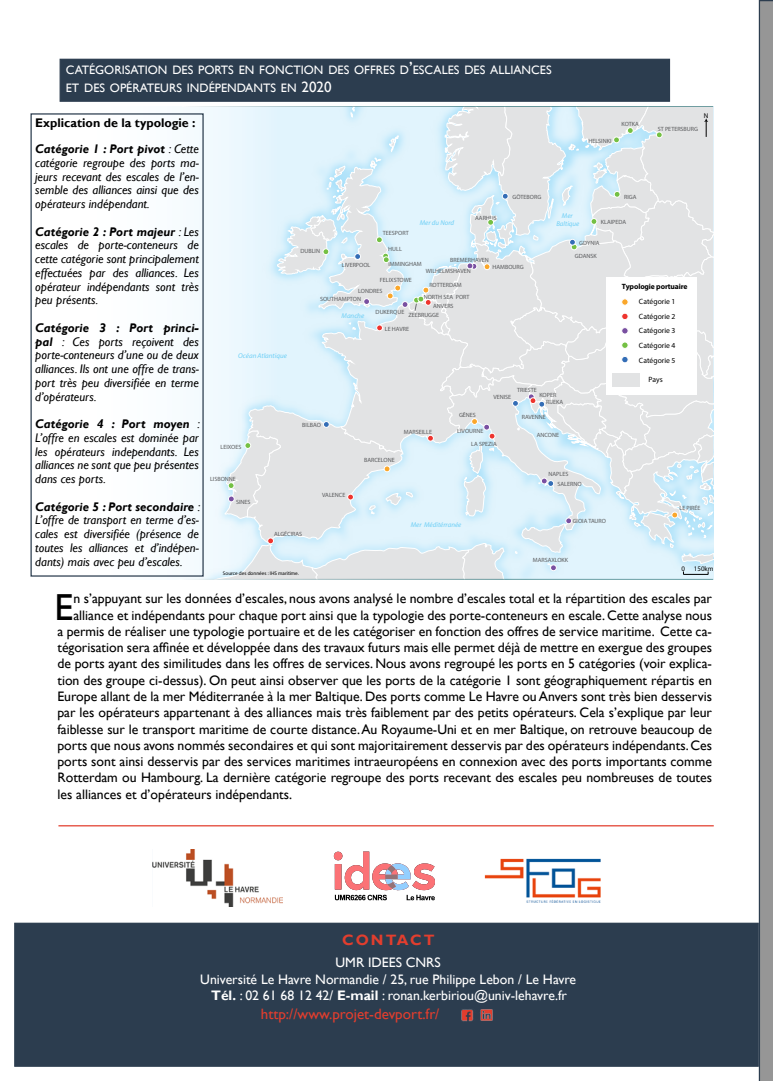
<style>
.page{position:relative;width:773px;height:1081px;background:#fff}
.page>*{position:absolute;margin:0;border:0;box-sizing:border-box;transform-origin:0 0}
.t1{font:37.62px "Gill Sans";color:#000}
.t2{font:15px "Gill Sans";color:#e23e2e}
.t3{font:700 15px "Gill Sans";letter-spacing:.14em;color:#e23e2e}
.t4{font:13.75px "Gill Sans";color:#000}
.t5{font:13.75px/16.5px "Gill Sans";color:#fff;text-align:center}
.t6{font:italic 12.5px/13.8px "Gill Sans";color:#000;text-align:justify}
.t7{font:700 12.5px/26.2px "Gill Sans";color:#000}
.t8{font:12.25px/17.5px "Gill Sans";color:#fff}
.t9{font:7.62px/14.8px "Myriad Pro";color:#000;text-align:justify}
.t10{font:700 7.62px "Myriad Pro";letter-spacing:-.015em;color:#000}
.t11{font:italic 7px/8.1px "Myriad Pro";color:#6dcff6;text-align:center}
.t12{font:7px "Myriad Pro";color:#000}
.t13{font:6.12px/6.5px "Myriad Pro";color:#58595b}
.t14{font:5.25px "Myriad Pro";color:#000}
.s1{font-size:17.5px}
.s2{font-size:15px}
.s3{font-style:italic}
.s4{font-weight:400;font-style:italic}
.s5{font-weight:700}
</style>
<div class="page">
<svg style="left:334px;top:851px;width:101px;height:49px"></svg>
<hr style="left:58px;top:825px;width:655px;height:1px;background:#e23e2e">
<div style="left:14px;top:922px;width:744px;height:145px;background:#2c3d4f;border:1px solid #2c3d4f"></div>
<img style="left:461px;top:1009px;width:32px;height:13px">
<svg style="left:758px;top:0;width:14px;height:1081px;background:#919294"></svg>
<img style="left:484px;top:858px;width:117px;height:45px">
<img style="left:152px;top:850px;width:130px;height:56px">
<div style="left:60px;top:59px;width:610px;height:43px;background:#2c3d4f;border:1px solid #2c3d4f"></div>
<svg style="left:186px;top:579px;width:527px;height:1px"></svg>
<svg style="left:182px;top:106px;width:531px;height:473px;background:#e0ebf0"></svg>
<div style="left:627px;top:127px;width:6px;height:7px;border:1px solid #fff;border-radius:50%"></div>
<div style="left:606px;top:277px;width:90px;height:117px;background:#fff"></div>
<div style="left:612px;top:373px;width:27px;height:13px;background:#e2e3e4"></div>
<div style="left:621px;top:299px;width:7px;height:6px;background:#faa72b;border-radius:50%"></div>
<div style="left:621px;top:299px;width:7px;height:6px;border:1px solid #fff;border-radius:50%"></div>
<div style="left:621px;top:313px;width:7px;height:7px;background:#ee342e;border-radius:50%"></div>
<div style="left:621px;top:313px;width:7px;height:7px;border:1px solid #fff;border-radius:50%"></div>
<div style="left:621px;top:356px;width:7px;height:7px;background:#336db6;border-radius:50%"></div>
<div style="left:621px;top:356px;width:7px;height:7px;border:1px solid #fff;border-radius:50%"></div>
<div style="left:621px;top:328px;width:7px;height:6px;background:#7950a1;border-radius:50%"></div>
<div style="left:621px;top:327px;width:7px;height:7px;border:1px solid #fff;border-radius:50%"></div>
<div style="left:621px;top:342px;width:7px;height:6px;background:#74c044;border-radius:50%"></div>
<div style="left:621px;top:342px;width:7px;height:7px;border:1px solid #fff;border-radius:50%"></div>
<div style="left:30px;top:113px;width:174px;height:463px;border:1px solid #2c3d4f"></div>
<p class="t8" style="left:66px;top:62px;width:487px">CATÉGORISATION DES PORTS EN FONCTION DES OFFRES D<span class="s1">’</span>ESCALES DES ALLIANCES<br>ET DES OPÉRATEURS INDÉPENDANTS EN <span class="s2">2020</span></p>
<p class="t7" style="left:35px;top:110px;width:165px">Explication de la typologie :<br><span class="s3">Catégorie 1 : Port pivot</span> <span class="s4">: Cette</span></p>
<p class="t6" style="left:35px;top:156px;width:165px">catégorie regroupe des ports ma&shy;jeurs recevant des escales de l’en&shy;semble des alliances ainsi que des opérateurs indépendant.</p>
<p class="t6" style="left:35px;top:225px;width:165px"><span class="s5">Catégorie 2 : Port majeur</span> : Les escales de porte-conteneurs de cette catégorie sont principalement effectuées par des alliances. Les opérateur indépendants sont très peu présents.</p>
<p class="t6" style="left:35px;top:321px;width:165px"><span class="s5">Catégorie 3 : Port princi&shy;pal</span> : Ces ports reçoivent des porte-conteneurs d’une ou de deux alliances. Ils ont une offre de trans&shy;port très peu diversifiée en terme d’opérateurs.</p>
<p class="t6" style="left:35px;top:417px;width:166px"><span class="s5">Catégorie 4 : Port moyen</span> :<br>L’offre en escales est dominée par les opérateurs independants. Les alliances ne sont que peu présentes dans ces ports.</p>
<p class="t6" style="left:35px;top:500px;width:166px"><span class="s5">Catégorie 5 : Port secondaire</span> :<br>L’offre de transport en terme d’es&shy;cales est diversifiée (présence de toutes les alliances et d’indépen&shy;dants) mais avec peu d’escales.</p>
<p class="t13" style="left:588px;top:138px;width:25px">HELSINKI</p>
<p class="t13" style="left:621px;top:120px;width:19px">KOTKA</p>
<p class="t12" style="left:703px;top:112px;width:6px">N</p>
<p class="t13" style="left:657px;top:125px;width:42px">ST PETERSBURG</p>
<p class="t13" style="left:512px;top:193px;width:30px">GÖTEBORG</p>
<p class="t13" style="left:624px;top:193px;width:14px">RIGA</p>
<p class="t11" style="left:419px;top:218px;width:36px">Mer du Nord</p>
<p class="t13" style="left:475px;top:214px;width:23px">AARHUS</p>
<p class="t11" style="left:556px;top:211px;width:25px">Mer<br>Baltique</p>
<p class="t13" style="left:601px;top:218px;width:27px">KLAIPEDA</p>
<p class="t13" style="left:383px;top:230px;width:27px">TEESPORT</p>
<p class="t13" style="left:579px;top:239px;width:22px">GDYNIA</p>
<p class="t13" style="left:300px;top:248px;width:21px">DUBLIN</p>
<p class="t13" style="left:342px;top:261px;width:30px">LIVERPOOL</p>
<p class="t13" style="left:388px;top:246px;width:15px">HULL</p>
<p class="t13" style="left:450px;top:256px;width:40px">BREMERHAVEN</p>
<p class="t13" style="left:388px;top:261px;width:35px">IMMINGHAM</p>
<p class="t13" style="left:492px;top:264px;width:33px">HAMBOURG</p>
<p class="t13" style="left:425px;top:268px;width:46px">WILHELMSHAVEN</p>
<p class="t13" style="left:574px;top:252px;width:23px">GDANSK</p>
<p class="t11" style="left:238px;top:352px;width:50px">Océan Atlantique</p>
<p class="t13" style="left:380px;top:277px;width:33px">FELIXSTOWE</p>
<p class="t13" style="left:358px;top:288px;width:26px">LONDRES</p>
<p class="t13" style="left:320px;top:296px;width:43px">SOUTHAMPTON</p>
<p class="t13" style="left:429px;top:282px;width:34px">ROTTERDAM</p>
<p class="t13" style="left:423px;top:293px;width:47px">NORTH SEA PORT</p>
<p class="t11" style="left:341px;top:311px;width:24px">Manche</p>
<p class="t13" style="left:433px;top:302px;width:22px">ANVERS</p>
<p class="t13" style="left:375px;top:308px;width:30px">DUKERQUE</p>
<p class="t13" style="left:408px;top:311px;width:32px">ZEEBRUGGE</p>
<p class="t13" style="left:385px;top:325px;width:26px">LE HAVRE</p>
<p class="t10" style="left:621px;top:282px;width:67px">Typologie portuaire</p>
<p class="t9" style="left:639px;top:294px;width:38px">Catégorie 1</p>
<p class="t9" style="left:639px;top:309px;width:38px">Catégorie 2<br>Catégorie 3<br>Catégorie 4<br>Catégorie 5</p>
<p class="t9" style="left:648px;top:372px;width:16px">Pays</p>
<p class="t13" style="left:517px;top:387px;width:21px">TRIESTE</p>
<p class="t13" style="left:546px;top:392px;width:19px;text-indent:-7px">KOPER<br>RIJEKA</p>
<p class="t13" style="left:493px;top:393px;width:19px">VENISE</p>
<p class="t13" style="left:459px;top:412px;width:18px">GÊNES</p>
<p class="t13" style="left:521px;top:414px;width:26px">RAVENNE</p>
<p class="t13" style="left:302px;top:422px;width:20px">BILBAO</p>
<p class="t13" style="left:404px;top:428px;width:30px">MARSEILLE</p>
<p class="t13" style="left:457px;top:427px;width:28px">LIVOURNE</p>
<p class="t13" style="left:536px;top:431px;width:24px">ANCONE</p>
<p class="t13" style="left:220px;top:443px;width:22px">LEIXOES</p>
<p class="t13" style="left:471px;top:440px;width:27px">LA SPEZIA</p>
<p class="t13" style="left:364px;top:456px;width:32px">BARCELONE</p>
<p class="t13" style="left:210px;top:475px;width:27px">LISBONNE</p>
<p class="t13" style="left:548px;top:471px;width:21px">NAPLES</p>
<p class="t13" style="left:557px;top:481px;width:26px">SALERNO</p>
<p class="t13" style="left:322px;top:491px;width:25px">VALENCE</p>
<p class="t13" style="left:236px;top:499px;width:16px">SINES</p>
<p class="t13" style="left:679px;top:505px;width:23px">LE PIRÉE</p>
<p class="t11" style="left:411px;top:520px;width:52px">Mer Méditérranée</p>
<p class="t13" style="left:572px;top:518px;width:35px">GIOIA TAURO</p>
<p class="t13" style="left:274px;top:531px;width:30px">ALGÉCIRAS</p>
<p class="t14" style="left:223px;top:570px;width:77px">Source des données : IHS maritime.</p>
<p class="t13" style="left:532px;top:556px;width:37px">MARSAXLOKK</p>
<p class="t12" style="left:681px;top:564px;width:5px">0</p>
<p class="t12" style="left:693px;top:564px;width:21px">150km</p>
<h1 class="t1" style="left:55px;top:585px;width:20px">E</h1>
<p class="t4" style="left:73px;top:591px;width:640px">n s’appuyant sur les données d’escales, nous avons analysé le nombre d’escales total et la répartition des escales par</p>
<p class="t4" style="left:73px;top:607px;width:640px">alliance et indépendants pour chaque port ainsi que la typologie des porte-conteneurs en escale. Cette analyse nous</p>
<p class="t4" style="left:57px;top:623px;width:656px">a permis de réaliser une typologie portuaire et de les catégoriser en fonction des offres de service maritime. Cette ca-</p>
<p class="t4" style="left:57px;top:639px;width:656px">tégorisation sera affinée et développée dans des travaux futurs mais elle permet déjà de mettre en exergue des groupes</p>
<p class="t4" style="left:57px;top:656px;width:656px">de ports ayant des similitudes dans les offres de services. Nous avons regroupé les ports en 5 catégories (voir explica-</p>
<p class="t4" style="left:57px;top:672px;width:656px">tion des groupe ci-dessus). On peut ainsi observer que les ports de la catégorie 1 sont géographiquement répartis en</p>
<p class="t4" style="left:57px;top:688px;width:656px">Europe allant de la mer Méditerranée à la mer Baltique. Des ports comme Le Havre ou Anvers sont très bien desservis</p>
<p class="t4" style="left:57px;top:704px;width:656px">par les opérateurs appartenant à des alliances mais très faiblement par des petits opérateurs. Cela s’explique par leur</p>
<p class="t4" style="left:57px;top:721px;width:656px">faiblesse sur le transport maritime de courte distance. Au Royaume-Uni et en mer Baltique, on retrouve beaucoup de</p>
<p class="t4" style="left:57px;top:737px;width:656px">ports que nous avons nommés secondaires et qui sont majoritairement desservis par des opérateurs indépendants. Ces</p>
<p class="t4" style="left:57px;top:753px;width:656px">ports sont ainsi desservis par des services maritimes intraeuropéens en connexion avec des ports importants comme</p>
<p class="t4" style="left:57px;top:769px;width:656px">Rotterdam ou Hambourg. La dernière catégorie regroupe des ports recevant des escales peu nombreuses de toutes</p>
<p class="t4" style="left:57px;top:786px;width:236px">les alliances et d’opérateurs indépendants.</p>
<p class="t3" style="left:342px;top:931px;width:94px">CONTACT</p>
<p class="t5" style="left:200px;top:954px;width:377px">UMR IDEES CNRS<br>Université Le Havre Normandie / 25, rue Philippe Lebon / Le Havre<br><span class="s5">Tél.</span> : 02 61 68 12 42/ <span class="s5">E-mail</span> : ronan.kerbiriou@univ-lehavre.fr</p>
<p class="t2" style="left:261px;top:1005px;width:180px">http://www.projet-devport.fr/</p>
</div>
